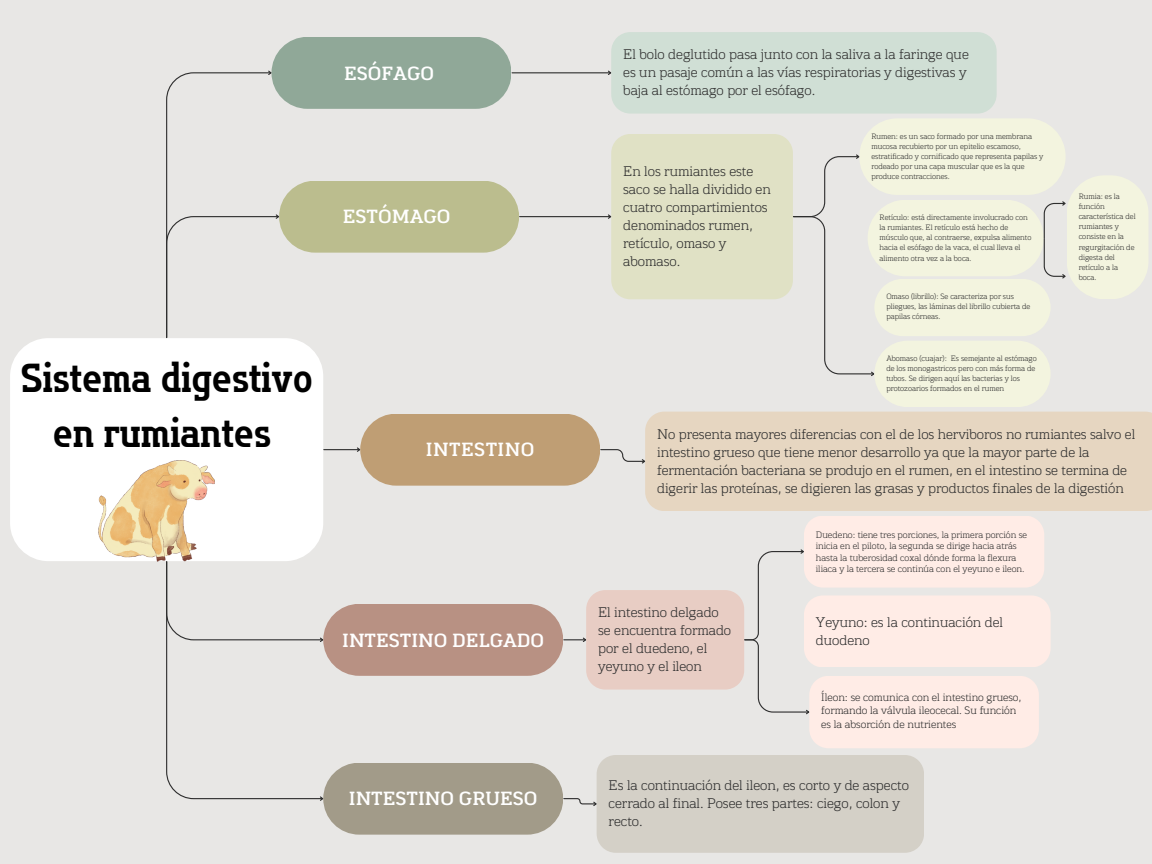
<style>
.page{position:relative;width:1152px;height:864px;background:#e8e7e5}
.page>*{position:absolute;margin:0;border:0;box-sizing:border-box;transform-origin:0 0}
.t1{font:40.5px/55.2px "Flatory Slab 700 Semi Cond";color:#000;text-align:center}
.t2{font:700 18.45px "Martini Thai Neue Slab V2";color:#fff}
.t3{font:700 18.45px "Martini Thai Neue Slab V2";letter-spacing:.02em;color:#fff}
.t4{font:300 13.5px/18px "Martini Thai Neue Slab V2";color:#2e2e2e}
.t5{font:300 10.5px/13.5px "Martini Thai Neue Slab V2";color:#2e2e2e}
.t6{font:300 9px/11.2px "Martini Thai Neue Slab V2";color:#2e2e2e}
.t7{font:300 7.5px/10.2px "Martini Thai Neue Slab V2";color:#2e2e2e}
</style>
<div class="page">
<div style="left:10px;top:338px;width:313px;height:223px;background:#fff;border-radius:38px"></div>
<div style="left:279px;top:181px;width:240px;height:72px;background:#bbbd8e;border-radius:36px"></div>
<div style="left:272px;top:37px;width:239px;height:72px;background:#90a898;border-radius:36px"></div>
<div style="left:360px;top:414px;width:240px;height:72px;background:#bf9e74;border-radius:36px"></div>
<div style="left:323px;top:604px;width:240px;height:72px;background:#b89183;border-radius:36px"></div>
<div style="left:323px;top:763px;width:240px;height:72px;background:#a29b89;border-radius:36px"></div>
<hr style="left:512px;top:72px;width:98px;height:1px;background:#2e2e2e">
<div style="left:607px;top:32px;width:390px;height:82px;background:#d0dfd5"></div>
<hr style="left:520px;top:216px;width:90px;height:1px;background:#2e2e2e">
<div style="left:645px;top:412px;width:507px;height:99px;background:#e6d6c1"></div>
<svg style="left:600px;top:449px;width:46px;height:16px"></svg>
<svg style="left:563px;top:755px;width:361px;height:98px;background:#d5d2c9"></svg>
<div style="left:859px;top:118px;width:207px;height:77px;background:#f3f4df;border-radius:38px"></div>
<svg style="left:166px;top:561px;width:159px;height:241px"></svg>
<svg style="left:166px;top:70px;width:114px;height:269px"></svg>
<hr style="left:324px;top:449px;width:35px;height:1px;background:#2e2e2e">
<svg style="left:356px;top:446px;width:5px;height:7px"></svg>
<div style="left:1067px;top:175px;width:82px;height:124px;background:#f3f4df;border-radius:38px"></div>
<svg style="left:607px;top:134px;width:459px;height:242px"></svg>
<div style="left:874px;top:341px;width:177px;height:66px;background:#f3f4df;border-radius:33px"></div>
<svg style="left:564px;top:516px;width:487px;height:232px"></svg>
<img style="left:99px;top:460px;width:115px;height:101px">
<h2 class="t2" style="left:344px;top:61px;width:91px">ESÓFAGO</h2>
<h3 class="t2" style="left:343px;top:205px;width:109px">ESTÓMAGO</h3>
<h2 class="t1" style="left:20px;top:350px;width:294px">Sistema digestivo en rumiantes</h2>
<p class="t3" style="left:426px;top:438px;width:110px">INTESTINO</p>
<h3 class="t2" style="left:342px;top:628px;width:204px">INTESTINO DELGADO</h3>
<p class="t2" style="left:349px;top:787px;width:190px">INTESTINO GRUESO</p>
<h2 class="t4" style="left:623px;top:45px;width:347px">El bolo deglutido pasa junto con la saliva a la faringe que es un pasaje común a las vías respiratorias y digestivas y baja al estómago por el esófago.</h2>
<p class="t4" style="left:623px;top:161px;width:149px">En los rumiantes este saco se halla dividido en cuatro compartimientos denominados rumen, retículo, omaso y abomaso.</p>
<p class="t7" style="left:871px;top:131px;width:174px">Rumen: es un saco formado por una membrana mucosa recubierto por un epitelio escamoso, estratificado y cornificado que representa papilas y rodeado por una capa muscular que es la que produce contracciones.</p>
<h5 class="t7" style="left:880px;top:212px;width:153px">Retículo: está directamente involucrado con la rumiantes. El retículo está hecho de músculo que, al contraerse, expulsa alimento hacia el esófago de la vaca, el cual lleva el alimento otra vez a la boca.</h5>
<h3 class="t7" style="left:886px;top:291px;width:146px">Omaso (librillo): Se caracteriza por sus pliegues, las láminas del librillo cubierta de papilas córneas.</h3>
<h2 class="t7" style="left:886px;top:353px;width:152px">Abomaso (cuajar): Es semejante al estómago de los monogastricos pero con más forma de tubos. Se dirigen aquí las bacterias y los protozoarios formados en el rumen</h2>
<h3 class="t7" style="left:1079px;top:191px;width:58px">Rumia: es la función característica del rumiantes y consiste en la regurgitación de digesta del retículo a la boca.</h3>
<p class="t4" style="left:657px;top:424px;width:480px">No presenta mayores diferencias con el de los herviboros no rumiantes salvo el intestino grueso que tiene menor desarrollo ya que la mayor parte de la fermentación bacteriana se produjo en el rumen, en el intestino se termina de digerir las proteínas, se digieren las grasas y productos finales de la digestión</p>
<h1 class="t4" style="left:598px;top:603px;width:135px">El intestino delgado se encuentra formado por el duedeno, el yeyuno y el ileon</h1>
<h3 class="t6" style="left:816px;top:529px;width:213px">Duedeno: tiene tres porciones, la primera porción se inicia en el piloto, la segunda se dirige hacia atrás hasta la tuberosidad coxal dónde forma la flexura iliaca y la tercera se continúa con el yeyuno e ileon.</h3>
<h4 class="t4" style="left:816px;top:613px;width:189px">Yeyuno: es la continuación del duodeno</h4>
<h2 class="t5" style="left:821px;top:690px;width:202px">Íleon: se comunica con el intestino grueso, formando la válvula ileocecal. Su función es la absorción de nutrientes</h2>
<p class="t4" style="left:609px;top:776px;width:302px">Es la continuación del ileon, es corto y de aspecto cerrado al final. Posee tres partes: ciego, colon y recto.</p>
</div>
